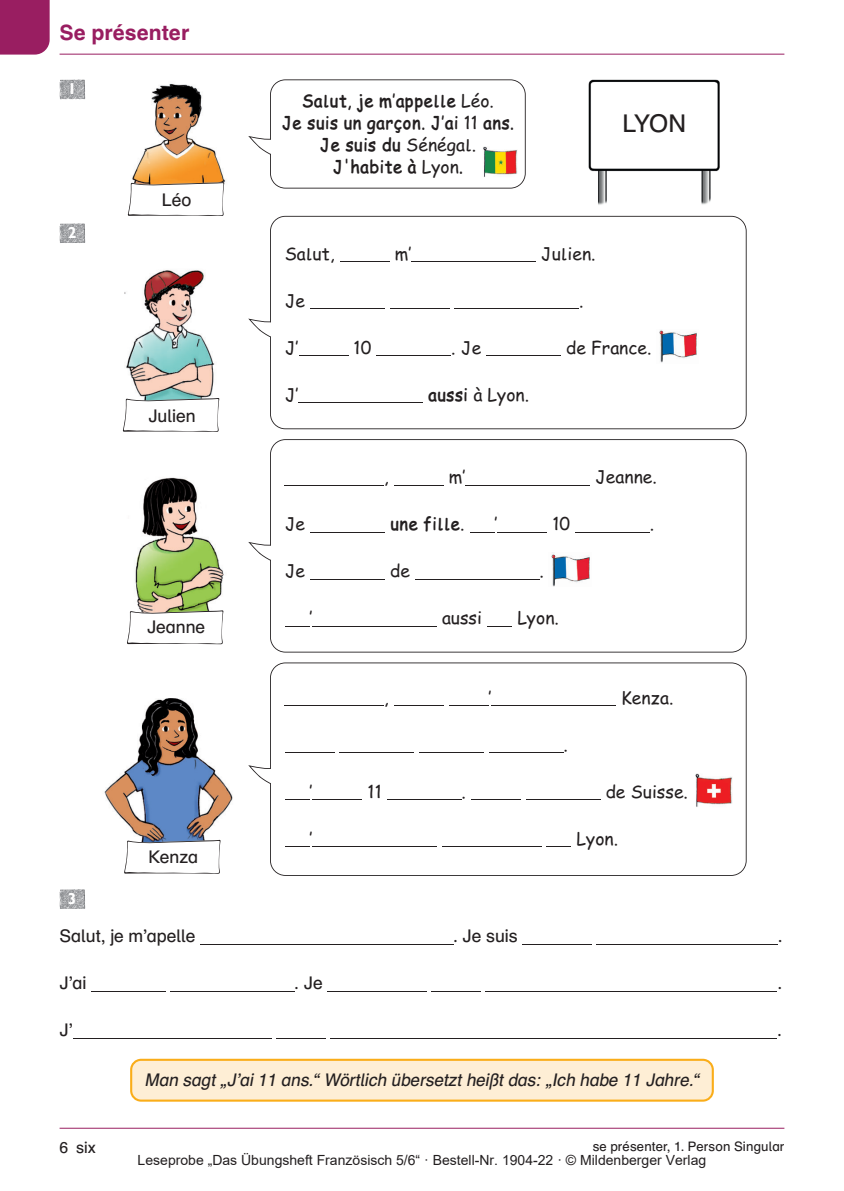
<style>
.page{position:relative;width:844px;height:1191px;background:#fff}
.page>*{position:absolute;margin:0;border:0;box-sizing:border-box;transform-origin:0 0}
.t1{font:24.5px "Schulbuch Nord OT";color:#231f20}
.t2{font:700 21px "Schulbuch Nord OT";color:#991e61}
.t3{font:17.5px "Comic Sans MSMV";color:#231f20}
.t4{font:700 17.5px/21.9px "Comic Sans MSMV";color:#231f20;text-align:center}
.t5{font:italic 17.5px "Schulbuch Nord OT";color:#231f20}
.t6{font:17.5px "Schulbuch Nord OT";color:#231f20}
.t7{font:15.75px "Schulbuch Nord OT";color:#231f20}
.t8{font:700 15.75px "Gill Sans";color:#fff}
.t9{font:14px "Arial";color:#231f20}
.t10{font:13.12px "Schulbuch Nord OT";letter-spacing:.01em;color:#231f20}
.s1{font-weight:400}
.s2{font-weight:700}
</style>
<div class="page">
<hr style="left:60px;top:1127px;width:724px;height:1px;background:#991e61">
<div style="left:0;top:0;width:50px;height:55px;background:#991e61"></div>
<hr style="left:60px;top:54px;width:724px;height:1px;background:#991e61">
<img style="left:104px;top:698px;width:129px;height:142px">
<img style="left:135px;top:477px;width:89px;height:137px">
<img style="left:124px;top:270px;width:91px;height:128px">
<img style="left:132px;top:83px;width:94px;height:102px">
<svg style="left:270px;top:216px;width:476px;height:213px"></svg>
<svg style="left:248px;top:318px;width:29px;height:23px"></svg>
<svg style="left:248px;top:79px;width:277px;height:110px"></svg>
<svg style="left:270px;top:439px;width:476px;height:213px"></svg>
<svg style="left:248px;top:542px;width:29px;height:22px"></svg>
<svg style="left:270px;top:662px;width:476px;height:214px"></svg>
<svg style="left:248px;top:765px;width:29px;height:22px"></svg>
<img style="left:59px;top:889px;width:26px;height:20px">
<hr style="left:200px;top:944px;width:253px;height:1px;background:#231f20">
<hr style="left:522px;top:944px;width:69px;height:1px;background:#231f20">
<hr style="left:596px;top:944px;width:181px;height:1px;background:#231f20">
<hr style="left:91px;top:991px;width:74px;height:1px;background:#231f20">
<hr style="left:170px;top:991px;width:124px;height:1px;background:#231f20">
<hr style="left:327px;top:991px;width:99px;height:1px;background:#231f20">
<hr style="left:431px;top:991px;width:49px;height:1px;background:#231f20">
<hr style="left:485px;top:991px;width:292px;height:1px;background:#231f20">
<hr style="left:73px;top:1038px;width:198px;height:1px;background:#231f20">
<hr style="left:276px;top:1038px;width:50px;height:1px;background:#231f20">
<hr style="left:330px;top:1038px;width:447px;height:1px;background:#231f20">
<hr style="left:340px;top:261px;width:49px;height:1px;background:#231f20">
<hr style="left:411px;top:261px;width:124px;height:1px;background:#231f20">
<hr style="left:310px;top:308px;width:75px;height:1px;background:#231f20">
<hr style="left:390px;top:308px;width:59px;height:1px;background:#231f20">
<hr style="left:455px;top:308px;width:124px;height:1px;background:#231f20">
<hr style="left:299px;top:355px;width:49px;height:1px;background:#231f20">
<hr style="left:376px;top:355px;width:75px;height:1px;background:#231f20">
<hr style="left:486px;top:355px;width:75px;height:1px;background:#231f20">
<img style="left:656px;top:329px;width:42px;height:35px">
<hr style="left:299px;top:402px;width:124px;height:1px;background:#231f20">
<hr style="left:284px;top:485px;width:100px;height:1px;background:#231f20">
<hr style="left:394px;top:485px;width:49px;height:1px;background:#231f20">
<hr style="left:465px;top:485px;width:124px;height:1px;background:#231f20">
<hr style="left:310px;top:532px;width:75px;height:1px;background:#231f20">
<svg style="left:469px;top:532px;width:25px;height:1px"></svg>
<hr style="left:497px;top:532px;width:50px;height:1px;background:#231f20">
<hr style="left:575px;top:532px;width:74px;height:1px;background:#231f20">
<hr style="left:310px;top:579px;width:75px;height:1px;background:#231f20">
<hr style="left:415px;top:579px;width:124px;height:1px;background:#231f20">
<img style="left:549px;top:552px;width:42px;height:35px">
<svg style="left:284px;top:626px;width:25px;height:1px"></svg>
<hr style="left:312px;top:626px;width:124px;height:1px;background:#231f20">
<svg style="left:487px;top:626px;width:25px;height:1px"></svg>
<hr style="left:284px;top:705px;width:100px;height:1px;background:#231f20">
<hr style="left:394px;top:705px;width:49px;height:1px;background:#231f20">
<hr style="left:449px;top:705px;width:39px;height:1px;background:#231f20">
<hr style="left:491px;top:705px;width:124px;height:1px;background:#231f20">
<hr style="left:284px;top:752px;width:50px;height:1px;background:#231f20">
<hr style="left:339px;top:752px;width:75px;height:1px;background:#231f20">
<hr style="left:419px;top:752px;width:64px;height:1px;background:#231f20">
<hr style="left:489px;top:752px;width:74px;height:1px;background:#231f20">
<svg style="left:284px;top:799px;width:25px;height:1px"></svg>
<hr style="left:312px;top:799px;width:50px;height:1px;background:#231f20">
<hr style="left:387px;top:799px;width:74px;height:1px;background:#231f20">
<hr style="left:471px;top:799px;width:49px;height:1px;background:#231f20">
<hr style="left:526px;top:799px;width:74px;height:1px;background:#231f20">
<img style="left:693px;top:773px;width:39px;height:34px">
<svg style="left:284px;top:846px;width:25px;height:1px"></svg>
<hr style="left:312px;top:846px;width:124px;height:1px;background:#231f20">
<hr style="left:442px;top:846px;width:99px;height:1px;background:#231f20">
<svg style="left:546px;top:846px;width:25px;height:1px"></svg>
<img style="left:59px;top:79px;width:26px;height:20px">
<img style="left:59px;top:223px;width:26px;height:20px">
<img style="left:482px;top:147px;width:35px;height:30px">
<svg style="left:123px;top:398px;width:96px;height:34px"></svg>
<svg style="left:127px;top:610px;width:96px;height:34px"></svg>
<svg style="left:124px;top:840px;width:97px;height:34px"></svg>
<svg style="left:127px;top:182px;width:97px;height:34px"></svg>
<img style="left:588px;top:79px;width:132px;height:126px">
<div style="left:131px;top:1059px;width:581px;height:41px;background:#feeed5;border-radius:10px"></div>
<div style="left:130px;top:1058px;width:583px;height:43px;border:2px solid #faad19;border-radius:10px"></div>
<p class="t2" style="left:60px;top:21px;width:131px">Se présenter</p>
<p class="t8" style="left:68px;top:80px;width:10px">1</p>
<p class="t8" style="left:68px;top:223px;width:10px">2</p>
<p class="t6" style="left:162px;top:191px;width:31px">Léo</p>
<p class="t6" style="left:148px;top:407px;width:49px">Julien</p>
<p class="t6" style="left:147px;top:618px;width:60px">Jeanne</p>
<p class="t6" style="left:148px;top:848px;width:51px">Kenza</p>
<p class="t4" style="left:281px;top:92px;width:234px">Salut, je m’appelle <span class="s1">Léo.<br></span>Je suis un garçon. J’ai <span class="s1">11</span> ans.<br>Je suis du <span class="s1">Sénégal.<br></span>J'habite à <span class="s1">Lyon</span>.</p>
<h1 class="t1" style="left:622px;top:112px;width:65px">LYON</h1>
<p class="t3" style="left:284px;top:247px;width:51px">Salut,</p>
<p class="t3" style="left:394px;top:247px;width:18px">m’</p>
<p class="t3" style="left:540px;top:247px;width:56px">Julien.</p>
<p class="t3" style="left:284px;top:294px;width:22px">Je</p>
<p class="t3" style="left:579px;top:294px;width:6px">.</p>
<p class="t3" style="left:284px;top:341px;width:16px">J’</p>
<p class="t3" style="left:353px;top:341px;width:19px">10</p>
<p class="t3" style="left:451px;top:341px;width:32px">. Je</p>
<p class="t3" style="left:566px;top:341px;width:87px">de France.</p>
<p class="t3" style="left:284px;top:388px;width:16px">J’</p>
<p class="t3" style="left:428px;top:388px;width:102px"><span class="s2">aussi</span> à Lyon.</p>
<p class="t3" style="left:384px;top:470px;width:6px">,</p>
<p class="t3" style="left:449px;top:470px;width:18px">m’</p>
<p class="t3" style="left:595px;top:470px;width:63px">Jeanne.</p>
<p class="t3" style="left:284px;top:517px;width:22px">Je</p>
<p class="t4" style="left:390px;top:514px;width:76px">une fille<span class="s1">.</span></p>
<p class="t3" style="left:494px;top:517px;width:5px">’</p>
<p class="t3" style="left:552px;top:517px;width:19px">10</p>
<p class="t3" style="left:649px;top:517px;width:6px">.</p>
<p class="t3" style="left:284px;top:564px;width:22px">Je</p>
<p class="t3" style="left:390px;top:564px;width:21px">de</p>
<p class="t3" style="left:539px;top:564px;width:6px">.</p>
<p class="t3" style="left:309px;top:611px;width:5px">’</p>
<p class="t3" style="left:442px;top:611px;width:42px">aussi</p>
<p class="t3" style="left:517px;top:611px;width:43px">Lyon.</p>
<p class="t3" style="left:384px;top:691px;width:6px">,</p>
<p class="t3" style="left:309px;top:784px;width:5px">’</p>
<p class="t3" style="left:367px;top:784px;width:16px">11</p>
<p class="t3" style="left:461px;top:784px;width:6px">.</p>
<p class="t3" style="left:488px;top:691px;width:5px">’</p>
<p class="t3" style="left:621px;top:691px;width:54px">Kenza.</p>
<p class="t3" style="left:563px;top:738px;width:6px">.</p>
<p class="t3" style="left:605px;top:784px;width:84px">de Suisse.</p>
<p class="t3" style="left:309px;top:831px;width:5px">’</p>
<p class="t3" style="left:576px;top:831px;width:43px">Lyon.</p>
<p class="t8" style="left:68px;top:889px;width:10px">3</p>
<p class="t6" style="left:60px;top:927px;width:137px">Salut, je mʼapelle</p>
<p class="t6" style="left:453px;top:927px;width:66px">. Je suis</p>
<p class="t6" style="left:777px;top:927px;width:6px">.</p>
<p class="t6" style="left:60px;top:974px;width:28px">J’ai</p>
<p class="t6" style="left:294px;top:974px;width:30px">. Je</p>
<p class="t6" style="left:777px;top:974px;width:6px">.</p>
<p class="t6" style="left:60px;top:1021px;width:15px">J’</p>
<p class="t6" style="left:777px;top:1021px;width:6px">.</p>
<p class="t5" style="left:145px;top:1071px;width:559px">Man sagt „J’ai 11 ans.“ Wörtlich übersetzt heißt das: „Ich habe 11 Jahre.“</p>
<p class="t7" style="left:60px;top:1140px;width:38px">6 six</p>
<p class="t10" style="left:592px;top:1140px;width:193px">se présenter, 1. Person Singular</p>
<p class="t9" style="left:138px;top:1152px;width:570px">Leseprobe „Das Übungsheft Französisch 5/6“ · Bestell-Nr. 1904-22 · © Mildenberger Verlag</p>
</div>
